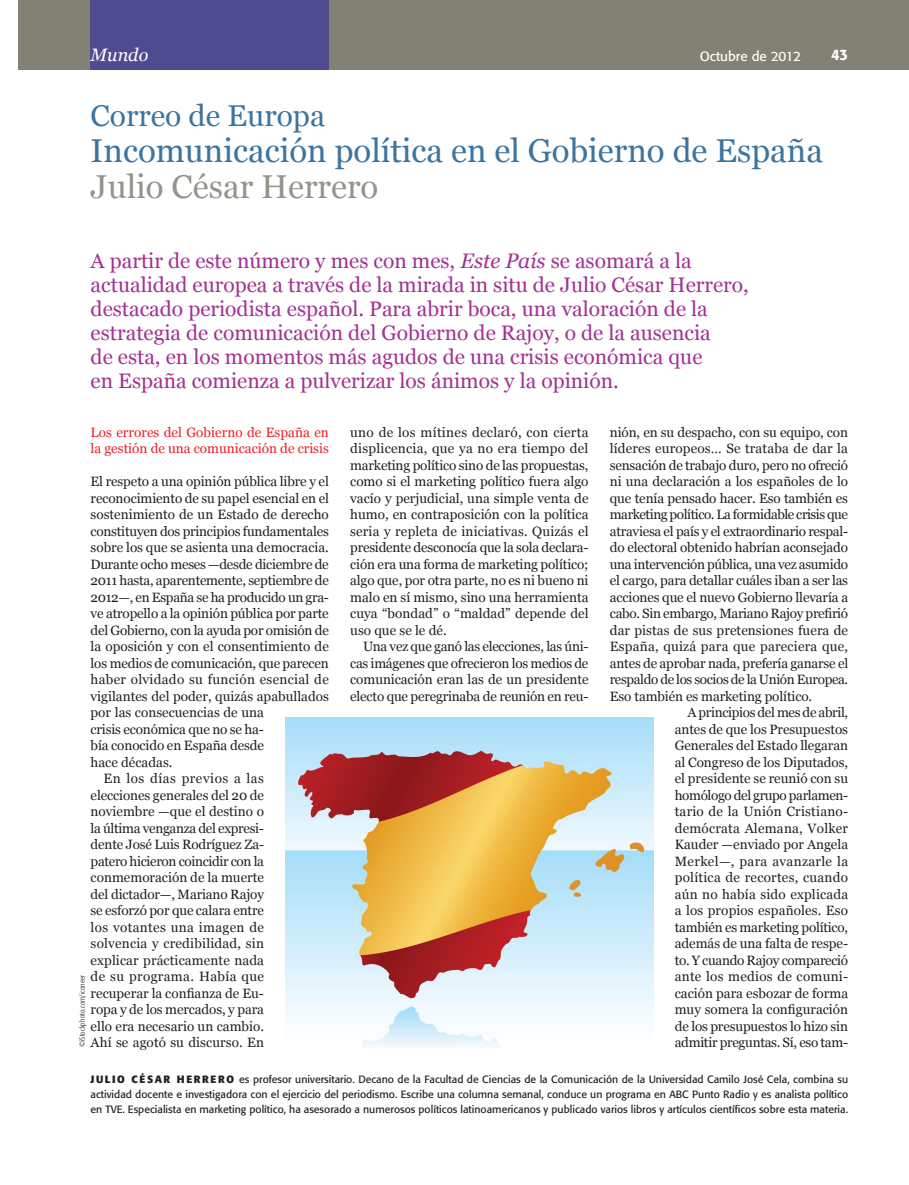
<style>
.page{position:relative;width:909px;height:1185px;background:#fff}
.page>*{position:absolute;margin:0;border:0;box-sizing:border-box;transform-origin:0 0}
.t1{font:33px "Georgia";color:#3c74a0}
.t2{font:33px "Georgia";color:#94948a}
.t3{font:30px "Georgia";color:#3c74a0}
.t4{font:21px/24px "Georgia";color:#a43092}
.t5{font:italic 18px "Georgia";color:#fff}
.t6{font:500 15px "Formata";color:#fff}
.t7{font:13.5px/16.5px "Georgia";letter-spacing:-.01em;color:#231f20;text-align:justify}
.t8{font:13.5px "Georgia";letter-spacing:.015em;color:#231f20}
.t9{font:13.5px "Georgia";letter-spacing:.01em;color:#231f20}
.t10{font:13.5px "Georgia";letter-spacing:.025em;color:#231f20}
.t11{font:13.5px/16.5px "Georgia";color:#ee1d23}
.t12{font:13.5px "Georgia";letter-spacing:.02em;color:#231f20}
.t13{font:13.5px "Georgia";letter-spacing:-.035em;color:#231f20}
.t14{font:13.5px "Georgia";letter-spacing:-.03em;color:#231f20}
.t15{font:13.5px "Georgia";letter-spacing:.035em;color:#231f20}
.t16{font:13.5px "Formata";color:#fff}
.t17{font:10.5px/15px "Formata";color:#231f20;text-align:justify}
.t18{font:300 condensed 7.5px "Formata";letter-spacing:.01em;color:#231f20}
.s1{font-style:italic}
.s2{font-weight:700}
</style>
<div class="page">
<div style="left:18px;top:0;width:890px;height:69px;background:#828173"></div>
<div style="left:91px;top:0;width:238px;height:69px;background:#4f4b91"></div>
<img style="left:285px;top:717px;width:368px;height:330px">
<h3 class="t5" style="left:91px;top:43px;width:59px">Mundo</h3>
<p class="t16" style="left:699px;top:48px;width:103px">Octubre de 2012</p>
<p class="t6" style="left:830px;top:46px;width:19px">43</p>
<h2 class="t3" style="left:91px;top:97px;width:236px">Correo de Europa</h2>
<h1 class="t1" style="left:91px;top:131px;width:733px">Incomunicación política en el Gobierno de España</h1>
<h1 class="t2" style="left:91px;top:167px;width:289px">Julio César Herrero</h1>
<p class="t4" style="left:91px;top:249px;width:659px">A partir de este número y mes con mes, <span class="s1">Este País</span> se asomará a la actualidad europea a través de la mirada in situ de Julio César Herrero, destacado periodista español. Para abrir boca, una valoración de la estrategia de comunicación del Gobierno de Rajoy, o de la ausencia<br>de esta, en los momentos más agudos de una crisis económica que<br>en España comienza a pulverizar los ánimos y la opinión.</p>
<p class="t11" style="left:91px;top:424px;width:240px">Los errores del Gobierno de España en la gestión de una comunicación de crisis</p>
<p class="t7" style="left:91px;top:473px;width:240px">El respeto a una opinión pública libre y el</p>
<p class="t7" style="left:91px;top:490px;width:240px">reconocimiento de su papel esencial en el</p>
<p class="t7" style="left:91px;top:506px;width:240px">sostenimiento de un Estado de derecho</p>
<p class="t7" style="left:91px;top:523px;width:240px">constituyen dos principios fundamentales</p>
<p class="t7" style="left:91px;top:539px;width:240px">sobre los que se asienta una democracia.</p>
<p class="t7" style="left:91px;top:556px;width:240px">Durante ocho meses —desde diciembre de</p>
<p class="t7" style="left:91px;top:572px;width:240px">2011 hasta, aparentemente, septiembre de</p>
<p class="t7" style="left:91px;top:589px;width:240px">2012—, en España se ha producido un gra-</p>
<p class="t7" style="left:91px;top:605px;width:240px">ve atropello a la opinión pública por parte</p>
<p class="t7" style="left:91px;top:622px;width:240px">del Gobierno, con la ayuda por omisión de</p>
<p class="t7" style="left:91px;top:638px;width:240px">la oposición y con el consentimiento de</p>
<p class="t7" style="left:91px;top:655px;width:240px">los medios de comunicación, que parecen</p>
<p class="t12" style="left:91px;top:671px;width:240px">haber olvidado su función esencial de</p>
<p class="t7" style="left:91px;top:688px;width:240px">vigilantes del poder, quizás apabullados</p>
<p class="t7" style="left:91px;top:704px;width:175px">por las consecuencias de una</p>
<p class="t7" style="left:91px;top:721px;width:175px">crisis económica que no se ha-</p>
<p class="t7" style="left:91px;top:737px;width:175px">bía conocido en España desde</p>
<p class="t7" style="left:91px;top:754px;width:83px">hace décadas.</p>
<p class="t15" style="left:103px;top:770px;width:162px">En los días previos a las</p>
<p class="t7" style="left:91px;top:787px;width:175px">elecciones generales del 20 de</p>
<p class="t7" style="left:91px;top:803px;width:175px">noviembre —que el destino o</p>
<p class="t7" style="left:91px;top:820px;width:175px">la última venganza del expresi-</p>
<p class="t7" style="left:91px;top:836px;width:175px">dente José Luis Rodríguez Za-</p>
<p class="t7" style="left:91px;top:853px;width:175px">patero hicieron coincidir con la</p>
<p class="t7" style="left:91px;top:869px;width:175px">conmemoración de la muerte</p>
<p class="t7" style="left:91px;top:886px;width:175px">del dictador—, Mariano Rajoy</p>
<p class="t7" style="left:91px;top:902px;width:175px">se esforzó por que calara entre</p>
<p class="t10" style="left:91px;top:919px;width:175px">los votantes una imagen de</p>
<p class="t8" style="left:91px;top:935px;width:175px">solvencia y credibilidad, sin</p>
<p class="t9" style="left:91px;top:952px;width:175px">explicar prácticamente nada</p>
<p class="t10" style="left:91px;top:968px;width:175px">de su programa. Había que</p>
<p class="t7" style="left:91px;top:985px;width:175px">recuperar la confianza de Eu-</p>
<p class="t7" style="left:91px;top:1001px;width:175px">ropa y de los mercados, y para</p>
<p class="t7" style="left:91px;top:1018px;width:175px">ello era necesario un cambio.</p>
<p class="t7" style="left:91px;top:1034px;width:175px">Ahí se agotó su discurso. En</p>
<p class="t18" style="left:78px;top:1047px;width:74px;rotate:-90deg">©iStockphoto.com/iconeer</p>
<p class="t7" style="left:350px;top:424px;width:240px">uno de los mítines declaró, con cierta displicencia, que ya no era tiempo del marketing político sino de las propuestas, como si el marketing político fuera algo vacío y perjudicial, una simple venta de humo, en contraposición con la política seria y repleta de iniciativas. Quizás el presidente desconocía que la sola declara&shy;ción era una forma de marketing político; algo que, por otra parte, no es ni bueno ni malo en sí mismo, sino una herramienta cuya “bondad” o “maldad” depende del uso que se le dé.</p>
<p class="t7" style="left:350px;top:638px;width:240px;text-indent:13px">Una vez que ganó las elecciones, las úni&shy;cas imágenes que ofrecieron los medios de comunicación eran las de un presidente electo que peregrinaba de reunión en reu-</p>
<p class="t7" style="left:609px;top:424px;width:240px">nión, en su despacho, con su equipo, con</p>
<p class="t9" style="left:609px;top:440px;width:240px">líderes europeos… Se trataba de dar la</p>
<p class="t7" style="left:609px;top:457px;width:240px">sensación de trabajo duro, pero no ofreció</p>
<p class="t7" style="left:609px;top:473px;width:240px">ni una declaración a los españoles de lo</p>
<p class="t7" style="left:609px;top:490px;width:240px">que tenía pensado hacer. Eso también es</p>
<p class="t13" style="left:609px;top:506px;width:240px">marketing político. La formidable crisis que</p>
<p class="t7" style="left:609px;top:523px;width:240px">atraviesa el país y el extraordinario respal-</p>
<p class="t7" style="left:609px;top:539px;width:240px">do electoral obtenido habrían aconsejado</p>
<p class="t7" style="left:609px;top:556px;width:240px">una intervención pública, una vez asumido</p>
<p class="t7" style="left:609px;top:572px;width:240px">el cargo, para detallar cuáles iban a ser las</p>
<p class="t7" style="left:609px;top:589px;width:240px">acciones que el nuevo Gobierno llevaría a</p>
<p class="t7" style="left:609px;top:605px;width:240px">cabo. Sin embargo, Mariano Rajoy prefirió</p>
<p class="t7" style="left:609px;top:622px;width:240px">dar pistas de sus pretensiones fuera de</p>
<p class="t8" style="left:609px;top:638px;width:240px">España, quizá para que pareciera que,</p>
<p class="t7" style="left:609px;top:655px;width:240px">antes de aprobar nada, prefería ganarse el</p>
<p class="t14" style="left:609px;top:671px;width:240px">respaldo de los socios de la Unión Europea.</p>
<p class="t7" style="left:609px;top:688px;width:204px">Eso también es marketing político.</p>
<p class="t7" style="left:687px;top:704px;width:162px">A principios del mes de abril,</p>
<p class="t7" style="left:674px;top:721px;width:175px">antes de que los Presupuestos</p>
<p class="t7" style="left:674px;top:737px;width:175px">Generales del Estado llegaran</p>
<p class="t7" style="left:674px;top:754px;width:175px">al Congreso de los Diputados,</p>
<p class="t7" style="left:674px;top:770px;width:175px">el presidente se reunió con su</p>
<p class="t7" style="left:674px;top:787px;width:175px">homólogo del grupo parlamen-</p>
<p class="t8" style="left:674px;top:803px;width:175px">tario de la Unión Cristiano-</p>
<p class="t8" style="left:674px;top:819px;width:175px">demócrata Alemana, Volker</p>
<p class="t7" style="left:674px;top:836px;width:175px">Kauder —enviado por Angela</p>
<p class="t10" style="left:674px;top:852px;width:175px">Merkel—, para avanzarle la</p>
<p class="t12" style="left:674px;top:869px;width:175px">política de recortes, cuando</p>
<p class="t8" style="left:674px;top:885px;width:175px">aún no había sido explicada</p>
<p class="t9" style="left:674px;top:902px;width:175px">a los propios españoles. Eso</p>
<p class="t7" style="left:674px;top:919px;width:175px">también es marketing político,</p>
<p class="t7" style="left:674px;top:935px;width:175px">además de una falta de respe-</p>
<p class="t7" style="left:674px;top:952px;width:175px">to. Y cuando Rajoy compareció</p>
<p class="t8" style="left:674px;top:968px;width:175px">ante los medios de comuni-</p>
<p class="t7" style="left:674px;top:985px;width:175px">cación para esbozar de forma</p>
<p class="t7" style="left:674px;top:1001px;width:175px">muy somera la configuración</p>
<p class="t7" style="left:674px;top:1018px;width:175px">de los presupuestos lo hizo sin</p>
<p class="t7" style="left:674px;top:1034px;width:175px">admitir preguntas. Sí, eso tam-</p>
<p class="t17" style="left:91px;top:1071px;width:758px"><span class="s2">JULIO CÉSAR HERRERO</span> es profesor universitario. Decano de la Facultad de Ciencias de la Comunicación de la Universidad Camilo José Cela, combina su actividad docente e investigadora con el ejercicio del periodismo. Escribe una columna semanal, conduce un programa en ABC Punto Radio y es analista político en TVE. Especialista en marketing político, ha asesorado a numerosos políticos latinoamericanos y publicado varios libros y artículos científicos sobre esta materia.</p>
</div>
